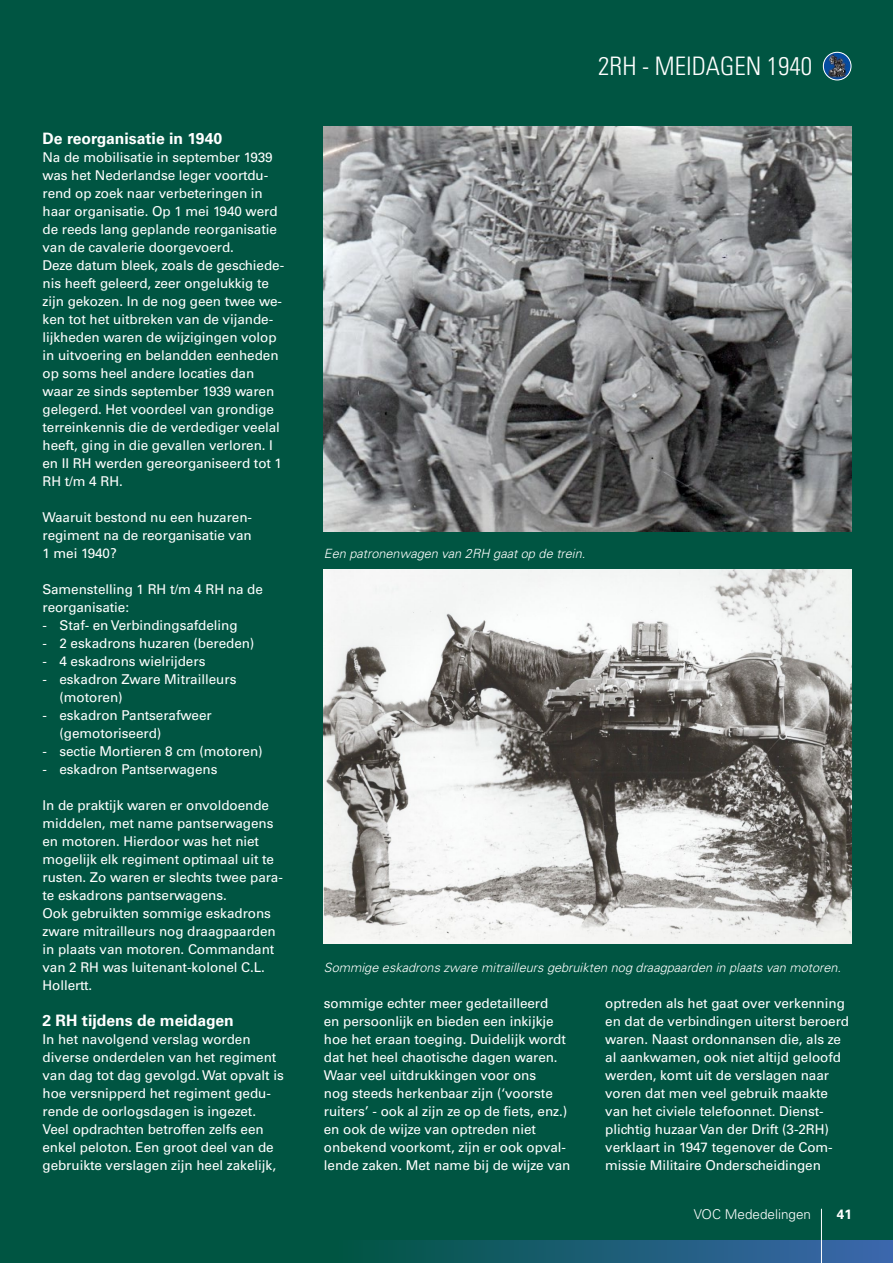
<style>
.page{position:relative;width:893px;height:1263px;background:#005542}
.page>*{position:absolute;margin:0;border:0;box-sizing:border-box;transform-origin:0 0}
.t1{font:300 condensed 25.5px "Univers";color:#fff}
.t2{font:700 15.75px "Univers";color:#fff}
.t3{font:13.5px/18px "Univers";letter-spacing:-.005em;color:#fff}
.t4{font:300 13.5px "Univers";color:#fff}
.t5{font:700 13.5px "Univers";color:#fff}
.t6{font:italic 300 12.75px "Univers";color:#fff}
</style>
<div class="page">
<img style="left:823px;top:52px;width:28px;height:28px;border-radius:14px">
<div style="left:823px;top:52px;width:28px;height:28px;border:1px solid #fff;border-radius:50%"></div>
<img style="left:324px;top:126px;width:527px;height:406px">
<img style="left:324px;top:569px;width:527px;height:374px">
<div style="left:336px;top:1240px;width:557px;height:23px;background:linear-gradient(to right,#005542,#3c67ad)"></div>
<hr style="left:821px;top:1209px;width:1px;height:54px;background:#fff">
<p class="t2" style="left:43px;top:129px;width:181px">De reorganisatie in 1940</p>
<p class="t3" style="left:43px;top:148px;width:243px">Na de mobilisatie in september 1939 was het Nederlandse leger voortdu&shy;rend op zoek naar verbeteringen in haar organisatie. Op 1 mei 1940 werd de reeds lang geplande reorganisatie van de cavalerie doorgevoerd.<br>Deze datum bleek, zoals de geschiede&shy;nis heeft geleerd, zeer ongelukkig te zijn gekozen. In de nog geen twee we&shy;ken tot het uitbreken van de vijande&shy;lijkheden waren de wijzigingen volop in uitvoering en belandden eenheden op soms heel andere locaties dan waar ze sinds september 1939 waren gelegerd. Het voordeel van grondige terreinkennis die de verdediger veelal heeft, ging in die gevallen verloren. I en II RH werden gereorganiseerd tot 1<br>RH t/m 4 RH.</p>
<p class="t3" style="left:43px;top:508px;width:211px;text-align:justify">Waaruit bestond nu een huzaren&shy;regiment na de reorganisatie van 1 mei 1940?</p>
<p class="t3" style="left:43px;top:580px;width:222px">Samenstelling 1 RH t/m 4 RH na de reorganisatie:</p>
<p class="t3" style="left:43px;top:616px;width:197px">- Staf- en Verbindingsafdeling</p>
<p class="t3" style="left:43px;top:634px;width:213px">- 2 eskadrons huzaren (bereden)</p>
<p class="t3" style="left:43px;top:652px;width:165px">- 4 eskadrons wielrijders</p>
<p class="t3" style="left:60px;top:670px;width:179px;text-indent:-17px">- eskadron Zware Mitrailleurs (motoren)</p>
<p class="t3" style="left:60px;top:706px;width:154px;text-indent:-17px">- eskadron Pantserafweer (gemotoriseerd)</p>
<p class="t3" style="left:43px;top:742px;width:222px">- sectie Mortieren 8 cm (motoren)</p>
<p class="t3" style="left:43px;top:760px;width:176px">- eskadron Pantserwagens</p>
<p class="t3" style="left:43px;top:796px;width:242px">In de praktijk waren er onvoldoende middelen, met name pantserwagens en motoren. Hierdoor was het niet mogelijk elk regiment optimaal uit te rusten. Zo waren er slechts twee para&shy;te eskadrons pantserwagens.<br>Ook gebruikten sommige eskadrons zware mitrailleurs nog draagpaarden in plaats van motoren. Commandant van 2 RH was luitenant-kolonel C.L.<br>Hollertt.</p>
<p class="t2" style="left:43px;top:1011px;width:193px">2 RH tijdens de meidagen</p>
<p class="t3" style="left:43px;top:1030px;width:243px">In het navolgend verslag worden diverse onderdelen van het regiment van dag tot dag gevolgd. Wat opvalt is hoe versnipperd het regiment gedu&shy;rende de oorlogsdagen is ingezet.<br>Veel opdrachten betroffen zelfs een enkel peloton. Een groot deel van de gebruikte verslagen zijn heel zakelijk,</p>
<h1 class="t1" style="left:598px;top:51px;width:215px">2RH - MEIDAGEN 1940</h1>
<p class="t6" style="left:324px;top:546px;width:263px">Een patronenwagen van 2RH gaat op de trein.</p>
<p class="t6" style="left:324px;top:960px;width:519px">Sommige eskadrons zware mitrailleurs gebruikten nog draagpaarden in plaats van motoren.</p>
<p class="t3" style="left:324px;top:994px;width:248px">sommige echter meer gedetailleerd<br>en persoonlijk en bieden een inkijkje hoe het eraan toeging. Duidelijk wordt dat het heel chaotische dagen waren.<br>Waar veel uitdrukkingen voor ons<br>nog steeds herkenbaar zijn (‘voorste ruiters’ - ook al zijn ze op de fiets, enz.) en ook de wijze van optreden niet onbekend voorkomt, zijn er ook opval&shy;lende zaken. Met name bij de wijze van</p>
<p class="t3" style="left:605px;top:994px;width:245px">optreden als het gaat over verkenning en dat de verbindingen uiterst beroerd waren. Naast ordonnansen die, als ze al aankwamen, ook niet altijd geloofd werden, komt uit de verslagen naar voren dat men veel gebruik maakte van het civiele telefoonnet. Dienst&shy;plichtig huzaar Van der Drift (3-2RH) verklaart in 1947 tegenover de Com&shy;missie Militaire Onderscheidingen</p>
<p class="t4" style="left:694px;top:1206px;width:119px">VOC Mededelingen</p>
<p class="t5" style="left:837px;top:1206px;width:17px">41</p>
</div>
